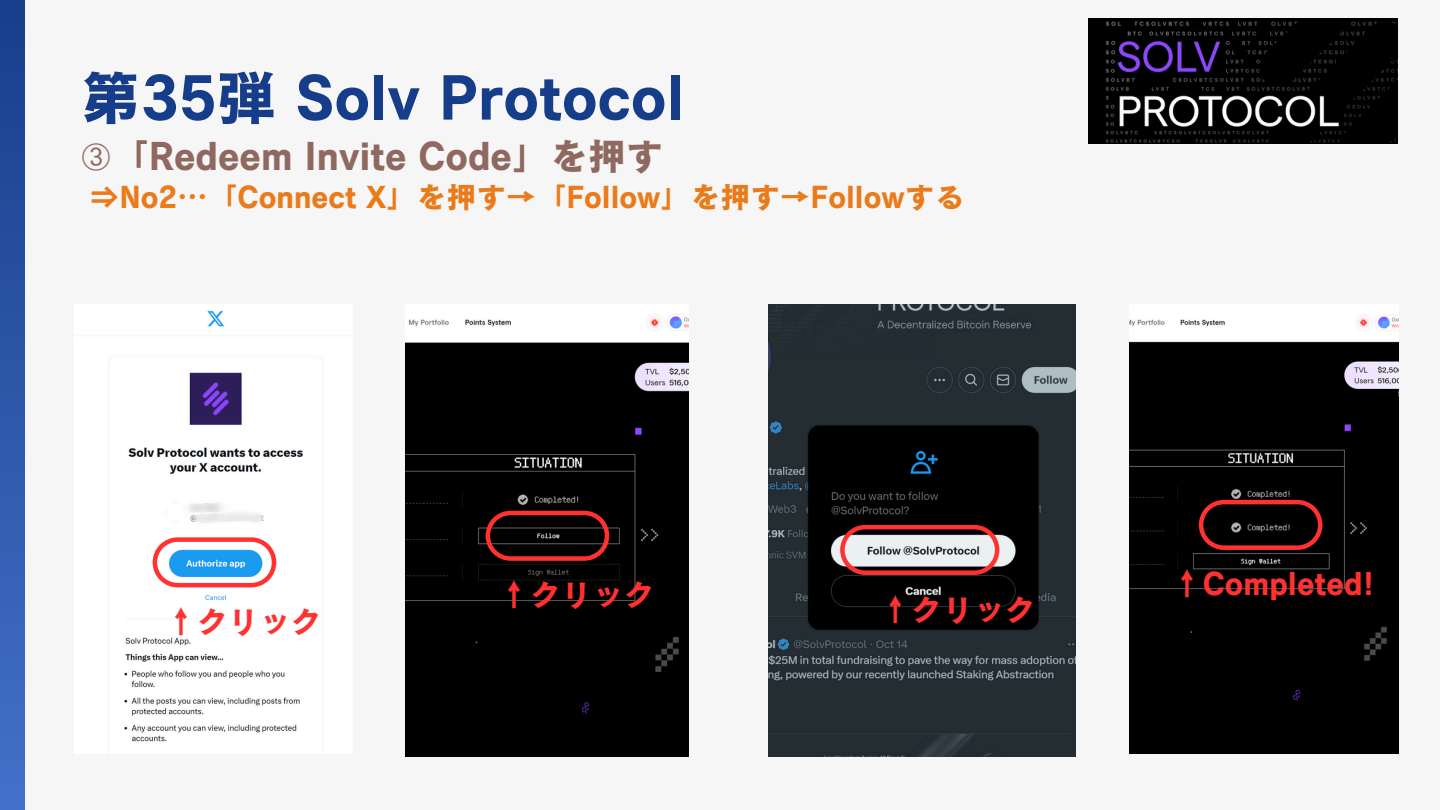
<style>
.page{position:relative;width:1440px;height:810px;background:#f6f6f6}
.page>*{position:absolute;margin:0;border:0;box-sizing:border-box;transform-origin:0 0}
.t1{font:60px "Canva Cezanne Pro N B";color:#163d89}
.t2{font:38px "Canva Cezanne Pro N B";color:#8f6860}
.t3{font:31.2px "Canva Cezanne Pro N B";color:#ff3131}
.t4{font:30px "Canva Cezanne Pro N B";color:#ea7b1b}
.s1{font-family:"Free Serif"}
</style>
<div class="page">
<div style="left:0;top:0;width:24px;height:810px;background:linear-gradient(to bottom,#173e8b,#4370c9)"></div>
<img style="left:1088px;top:19px;width:310px;height:124px">
<img style="left:124px;top:310px;width:179px;height:432px">
<img style="left:405px;top:316px;width:284px;height:440px">
<img style="left:768px;top:305px;width:308px;height:451px">
<img style="left:1129px;top:316px;width:270px;height:437px">
<svg style="left:153px;top:537px;width:123px;height:50px"></svg>
<svg style="left:486px;top:511px;width:123px;height:50px;background:#3a0f0f"></svg>
<svg style="left:840px;top:525px;width:159px;height:50px"></svg>
<svg style="left:1199px;top:500px;width:123px;height:50px;background:#3a0e0e"></svg>
<p class="t1" style="left:81px;top:67px;width:604px">第35弾 Solv Protocol</p>
<p class="t2" style="left:81px;top:137px;width:584px"><span class="s1">➂</span>「Redeem Invite Code」を押す</p>
<p class="t4" style="left:89px;top:182px;width:877px">⇒No2…「Connect X」を押す→「Follow」を押す→Followする</p>
<p class="t3" style="left:166px;top:606px;width:158px">↑クリック</p>
<p class="t3" style="left:498px;top:579px;width:158px">↑クリック</p>
<p class="t3" style="left:880px;top:593px;width:158px">↑クリック</p>
<p class="t3" style="left:1172px;top:568px;width:204px">↑Completed!</p>
</div>
